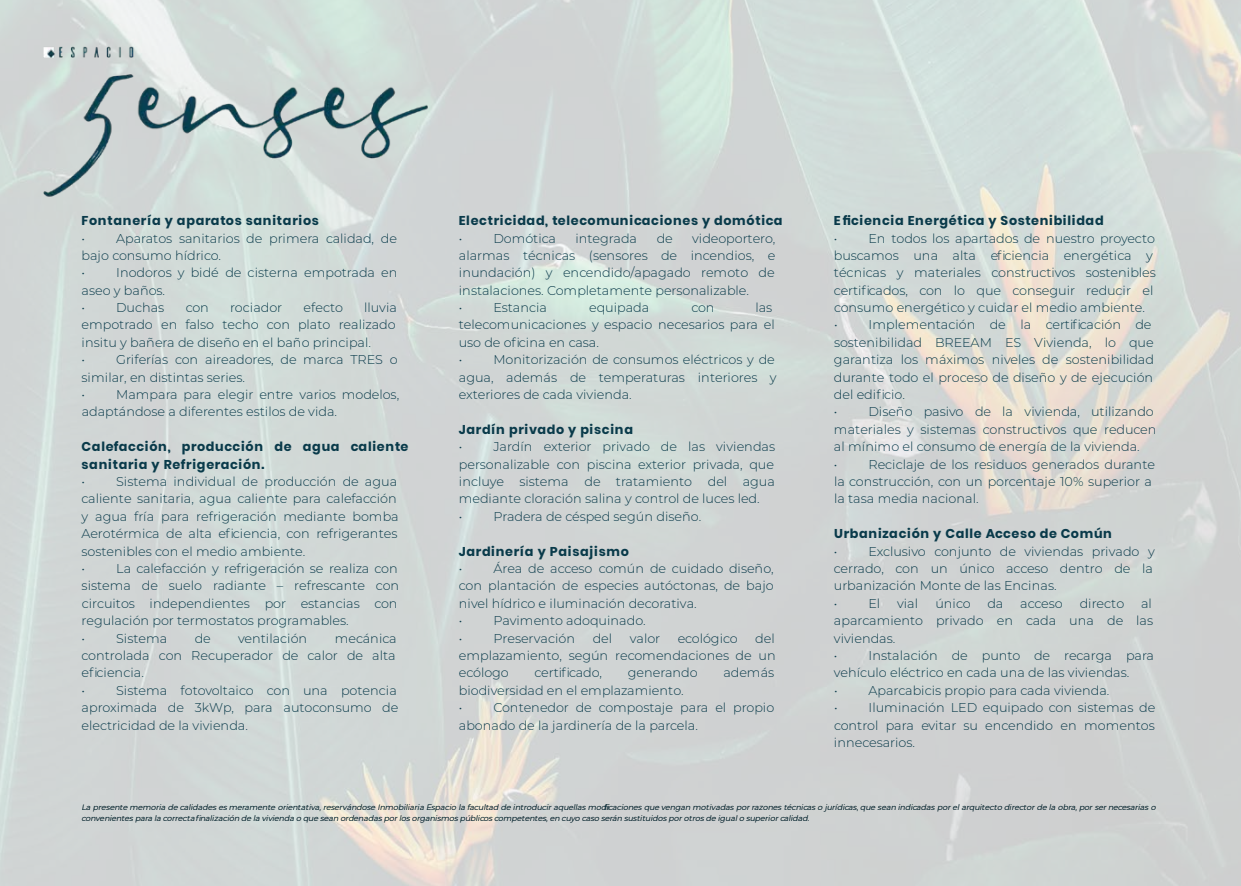
<style>
.page{position:relative;width:1241px;height:886px;background:#fff}
.page>*{position:absolute;margin:0;border:0;box-sizing:border-box;transform-origin:0 0}
.t1{font:300 12.75px/17.4px "Montserrat";letter-spacing:-.005em;color:#093a4a}
.t2{font:700 12.75px/17.4px "Poppins";letter-spacing:.05em;color:#093a4a}
.t3{font:italic 300 7.75px/11.8px "Montserrat";color:#093a4a}
</style>
<div class="page">
<img style="left:0;top:0;width:510px;height:275px">
<p class="t2" style="left:82px;top:212px;width:239px">Fontanería y aparatos sanitarios</p>
<p class="t1" style="left:82px;top:229px;width:5px">•</p>
<p class="t1" style="left:82px;top:229px;width:317px;text-indent:34px">Aparatos sanitarios de primera calidad, de bajo consumo hídrico.<br>•</p>
<p class="t1" style="left:82px;top:264px;width:317px;text-indent:34px">Inodoros y bidé de cisterna empotrada en aseo y baños.<br>•</p>
<p class="t1" style="left:116px;top:298px;width:50px">Duchas</p>
<p class="t1" style="left:186px;top:298px;width:25px">con</p>
<p class="t1" style="left:230px;top:298px;width:54px">rociador</p>
<p class="t1" style="left:303px;top:298px;width:41px">efecto</p>
<p class="t1" style="left:82px;top:298px;width:317px;text-indent:282px">lluvia empotrado en falso techo con plato realizado insitu y bañera de diseño en el baño principal.<br>•</p>
<p class="t1" style="left:82px;top:351px;width:317px;text-indent:34px">Griferías con aireadores, de marca TRES o similar, en distintas series.<br>•</p>
<p class="t1" style="left:82px;top:385px;width:319px;text-indent:34px">Mampara para elegir entre varios modelos, adaptándose a diferentes estilos de vida.</p>
<p class="t2" style="left:82px;top:438px;width:328px">Calefacción, producción de agua caliente sanitaria y Refrigeración.</p>
<p class="t1" style="left:82px;top:472px;width:5px">•</p>
<p class="t1" style="left:82px;top:472px;width:318px;text-indent:34px">Sistema individual de producción de agua caliente sanitaria, agua caliente para calefacción y agua fría para refrigeración mediante bomba Aerotérmica de alta eficiencia, con refrigerantes sostenibles con el medio ambiente.<br>•</p>
<p class="t1" style="left:82px;top:559px;width:319px;text-indent:35px">La calefacción y refrigeración se realiza con sistema de suelo radiante – refrescante con circuitos independientes por estancias con regulación por termostatos programables.<br>•</p>
<p class="t1" style="left:116px;top:629px;width:53px">Sistema</p>
<p class="t1" style="left:195px;top:629px;width:18px">de</p>
<p class="t1" style="left:238px;top:629px;width:71px">ventilación</p>
<p class="t1" style="left:82px;top:629px;width:316px;text-indent:253px">mecánica controlada con Recuperador de calor de alta eficiencia.<br>•</p>
<p class="t1" style="left:82px;top:681px;width:318px;text-align:justify;text-indent:34px">Sistema fotovoltaico con una potencia aproximada de 3kWp, para autoconsumo de electricidad de la vivienda.</p>
<p class="t2" style="left:459px;top:212px;width:325px">Electricidad, telecomunicaciones y domótica</p>
<p class="t1" style="left:459px;top:229px;width:5px">•</p>
<p class="t1" style="left:493px;top:229px;width:64px">Domótica</p>
<p class="t1" style="left:575px;top:229px;width:63px">integrada</p>
<p class="t1" style="left:656px;top:229px;width:18px">de</p>
<p class="t1" style="left:459px;top:229px;width:318px;text-indent:233px">videoportero, alarmas técnicas (sensores de incendios, e inundación) y encendido/apagado remoto de instalaciones. Completamente personalizable.<br>•</p>
<p class="t1" style="left:459px;top:298px;width:317px;text-indent:296px">las telecomunicaciones y espacio necesarios para el uso de oficina en casa.<br>•</p>
<p class="t1" style="left:493px;top:298px;width:55px">Estancia</p>
<p class="t1" style="left:589px;top:298px;width:61px">equipada</p>
<p class="t1" style="left:691px;top:298px;width:25px">con</p>
<p class="t1" style="left:459px;top:351px;width:319px;text-indent:34px">Monitorización de consumos eléctricos y de agua, además de temperaturas interiores y exteriores de cada vivienda.</p>
<p class="t2" style="left:459px;top:421px;width:176px">Jardín privado y piscina</p>
<p class="t1" style="left:459px;top:438px;width:5px">•</p>
<p class="t1" style="left:459px;top:438px;width:318px;text-indent:35px">Jardín exterior privado de las viviendas personalizable con piscina exterior privada, que incluye sistema de tratamiento del agua mediante cloración salina y control de luces led.<br>•</p>
<p class="t1" style="left:493px;top:507px;width:209px">Pradera de césped según diseño.</p>
<p class="t2" style="left:459px;top:542px;width:171px">Jardinería y Paisajismo</p>
<p class="t1" style="left:459px;top:559px;width:5px">•</p>
<p class="t1" style="left:459px;top:559px;width:316px;text-indent:34px">Área de acceso común de cuidado diseño, con plantación de especies autóctonas, de bajo nivel hídrico e iluminación decorativa.<br>•</p>
<p class="t1" style="left:493px;top:612px;width:154px">Pavimento adoquinado.</p>
<p class="t1" style="left:459px;top:629px;width:318px;text-align:justify;text-indent:296px">del emplazamiento, según recomendaciones de un ecólogo</p>
<p class="t1" style="left:459px;top:629px;width:5px">•</p>
<p class="t1" style="left:493px;top:629px;width:83px">Preservación</p>
<p class="t1" style="left:592px;top:629px;width:21px">del</p>
<p class="t1" style="left:629px;top:629px;width:32px">valor</p>
<p class="t1" style="left:677px;top:629px;width:62px">ecológico</p>
<p class="t1" style="left:534px;top:664px;width:69px">certificado,</p>
<p class="t1" style="left:627px;top:664px;width:71px">generando</p>
<p class="t1" style="left:723px;top:664px;width:52px">además</p>
<p class="t1" style="left:459px;top:681px;width:226px">biodiversidad en el emplazamiento. •</p>
<p class="t1" style="left:459px;top:698px;width:317px;text-indent:34px">Contenedor de compostaje para el propio abonado de la jardinería de la parcela.</p>
<p class="t2" style="left:833px;top:212px;width:271px">Eficiencia Energética y Sostenibilidad</p>
<p class="t1" style="left:833px;top:229px;width:5px">•</p>
<p class="t1" style="left:833px;top:229px;width:323px;text-indent:34px">En todos los apartados de nuestro proyecto buscamos una alta eficiencia energética y técnicas y materiales constructivos sostenibles certificados, con lo que conseguir reducir el consumo energético y cuidar el medio ambiente.<br>•</p>
<p class="t1" style="left:833px;top:316px;width:321px;text-indent:35px">Implementación de la certificación de sostenibilidad BREEAM ES Vivienda, lo que garantiza los máximos niveles de sostenibilidad durante todo el proceso de diseño y de ejecución del edificio.<br>•</p>
<p class="t1" style="left:833px;top:403px;width:324px;text-indent:34px">Diseño pasivo de la vivienda, utilizando materiales y sistemas constructivos que reducen al mínimo el consumo de energía de la vivienda.<br>•</p>
<p class="t1" style="left:833px;top:455px;width:322px;text-indent:34px">Reciclaje de los residuos generados durante la construcción, con un porcentaje 10% superior a la tasa media nacional.</p>
<p class="t2" style="left:833px;top:525px;width:279px">Urbanización y Calle Acceso de Común</p>
<p class="t1" style="left:833px;top:542px;width:5px">•</p>
<p class="t1" style="left:833px;top:542px;width:322px;text-indent:34px">Exclusivo conjunto de viviendas privado y cerrado, con un único acceso dentro de la urbanización Monte de las Encinas.<br>•</p>
<p class="t1" style="left:833px;top:594px;width:321px;text-indent:307px">al aparcamiento privado en cada una de las viviendas.<br>•</p>
<p class="t1" style="left:868px;top:594px;width:13px">El</p>
<p class="t1" style="left:896px;top:594px;width:23px">vial</p>
<p class="t1" style="left:935px;top:594px;width:37px">único</p>
<p class="t1" style="left:987px;top:594px;width:17px">da</p>
<p class="t1" style="left:1020px;top:594px;width:44px">acceso</p>
<p class="t1" style="left:1079px;top:594px;width:46px">directo</p>
<p class="t1" style="left:833px;top:646px;width:321px;text-indent:34px">Instalación de punto de recarga para vehículo eléctrico en cada una de las viviendas.<br>•</p>
<p class="t1" style="left:868px;top:681px;width:242px">Aparcabicis propio para cada vivienda.</p>
<p class="t1" style="left:833px;top:698px;width:5px">•</p>
<p class="t1" style="left:833px;top:698px;width:323px;text-align:justify;text-indent:35px">Iluminación LED equipado con sistemas de control para evitar su encendido en momentos innecesarios.</p>
<p class="t3" style="left:81px;top:800px;width:1077px">La presente memoria de calidades esmeramente orientativa, reservándose Inmobiliaria Espacio la facultad de introducir aquellasmodfiicaciones que vengan motivadas por razones técnicaso jurídicas,que sean indicadas porel arquitecto director de la obra, por ser necesarias o convenientespara la correctafinalización de la vivienda o que sean ordenadaspor losorganismospúblicoscompetentes,en cuyo caso serán sustituidospor otrosde igual o superior calidad.</p>
</div>
